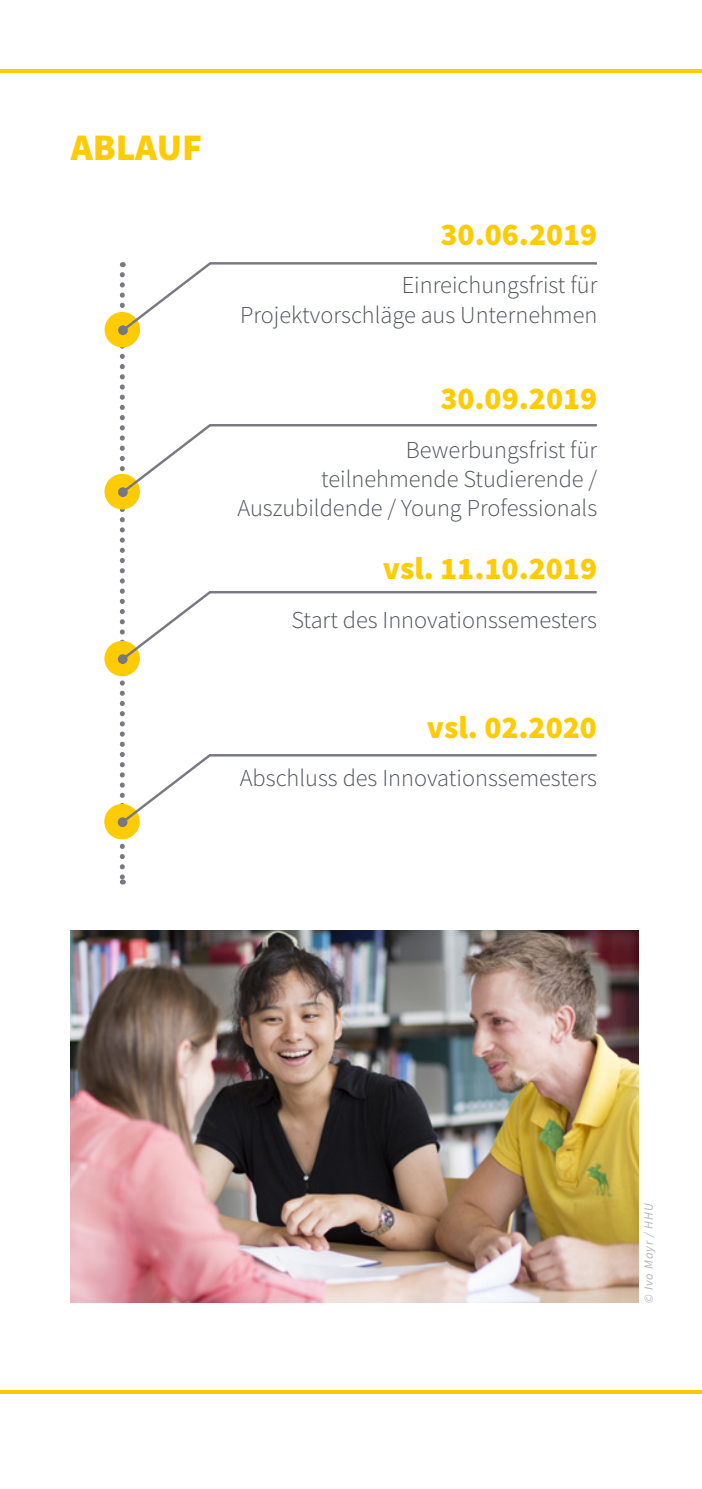
<style>
.page{position:relative;width:702px;height:1489px;background:#fff}
.page>*{position:absolute;margin:0;border:0;box-sizing:border-box;transform-origin:0 0}
.t1{font:900 37.5px "Source Sans Pro";color:#ffcb05}
.t2{font:900 31.5px "Source Sans Pro";color:#ffcb05}
.t3{font:300 24.25px/29.2px "Source Sans Pro";color:#50535c;text-align:right}
.t4{font:italic 12.5px "Source Sans Pro";letter-spacing:.07em;color:#b4b4b4}
</style>
<div class="page">
<hr style="left:0;top:69px;width:702px;height:4px;background:#ffcb05">
<hr style="left:0;top:1390px;width:702px;height:3px;background:#ffcb05">
<div style="left:105px;top:312px;width:35px;height:35px;background:#ffcb05;border-radius:50%"></div>
<div style="left:104px;top:474px;width:36px;height:35px;background:#ffcb05;border-radius:50%"></div>
<div style="left:104px;top:641px;width:36px;height:35px;background:#ffcb05;border-radius:50%"></div>
<div style="left:104px;top:804px;width:36px;height:35px;background:#ffcb05;border-radius:50%"></div>
<svg style="left:119px;top:262px;width:478px;height:622px"></svg>
<div style="left:118px;top:817px;width:9px;height:10px;background:#777880;border-radius:50%"></div>
<img style="left:71px;top:930px;width:567px;height:372px">
<h1 class="t1" style="left:71px;top:122px;width:133px">ABLAUF</h1>
<p class="t2" style="left:440px;top:212px;width:158px">30.06.2019</p>
<p class="t3" style="left:240px;top:271px;width:359px">Einreichungsfrist für<br>Projektvorschläge aus Unternehmen</p>
<p class="t2" style="left:440px;top:377px;width:158px">30.09.2019</p>
<p class="t3" style="left:237px;top:435px;width:361px">Bewerbungsfrist für<br>teilnehmende Studierende /<br>Auszubildende / Young Professionals</p>
<p class="t2" style="left:383px;top:546px;width:216px">vsl. 11.10.2019</p>
<p class="t3" style="left:291px;top:605px;width:307px">Start des Innovationssemesters</p>
<p class="t2" style="left:427px;top:705px;width:171px">vsl. 02.2020</p>
<p class="t3" style="left:240px;top:763px;width:358px">Abschluss des Innovationssemesters</p>
<p class="t4" style="left:640px;top:1302px;width:101px;rotate:-90deg">© Ivo Mayr / HHU</p>
</div>
